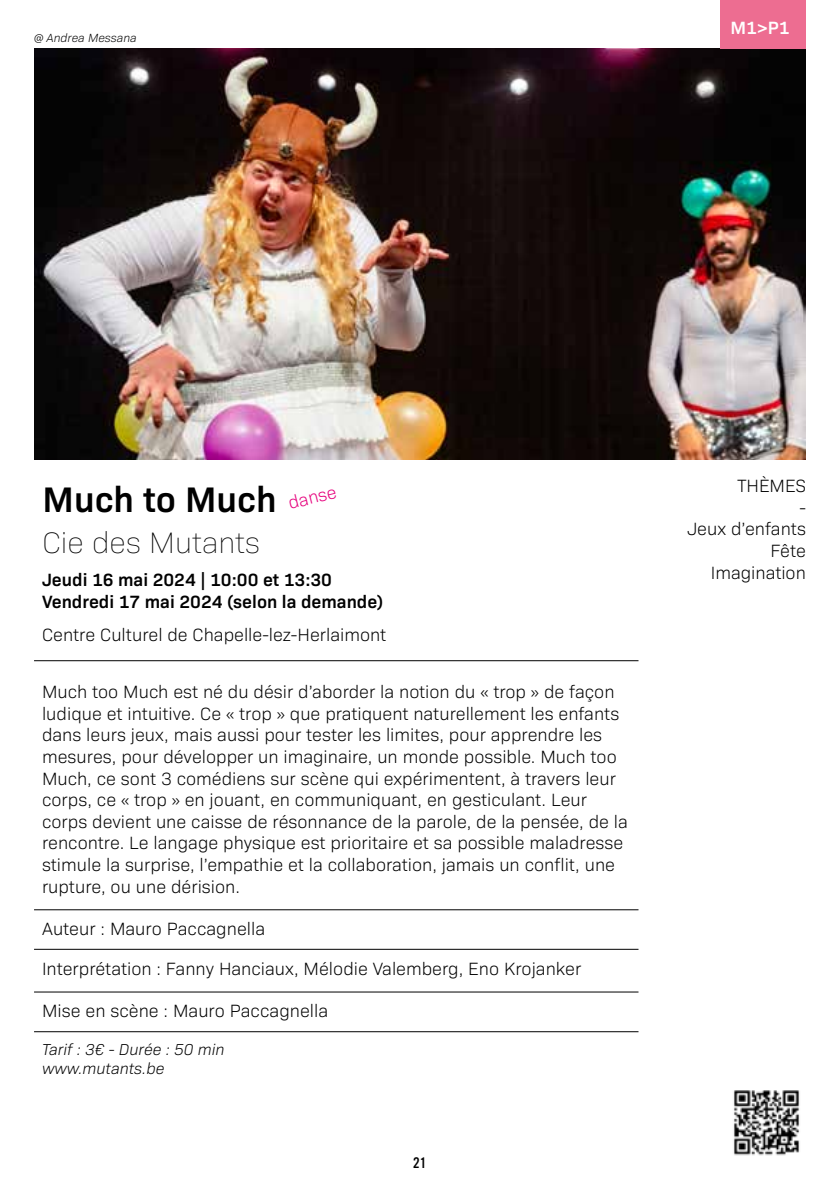
<style>
.page{position:relative;width:840px;height:1191px;background:#fff}
.page>*{position:absolute;margin:0;border:0;box-sizing:border-box;transform-origin:0 0}
.t1{font:600 36px "Bio Sans";color:#000}
.t2{font:200 30px "Bio Sans";color:#000}
.t3{font:300 18px/21.6px "Bio Sans";color:#000}
.t4{font:600 18px/21.6px "Bio Sans";color:#000}
.t5{font:300 18px "Bio Sans";color:#e6007d}
.t6{font:600 18px "Bio Sans";color:#fff}
.t7{font:italic 300 16px/19.2px "Bio Sans";color:#000}
.t8{font:16px "Alternate Got No 3 D";color:#000}
.t9{font:italic 300 12px "Bio Sans";color:#000}
</style>
<div class="page">
<img style="left:34px;top:48px;width:771px;height:411px">
<img style="left:733px;top:1090px;width:67px;height:66px">
<hr style="left:34px;top:909px;width:604px;height:1px;background:#000">
<hr style="left:34px;top:948px;width:604px;height:1px;background:#000">
<hr style="left:34px;top:991px;width:604px;height:1px;background:#000">
<hr style="left:34px;top:1031px;width:604px;height:1px;background:#000">
<hr style="left:34px;top:660px;width:604px;height:1px;background:#000">
<div style="left:720px;top:0;width:85px;height:48px;background:#ed6d91"></div>
<p class="t9" style="left:34px;top:29px;width:104px">@ Andrea Messana</p>
<p class="t6" style="left:730px;top:14px;width:60px">M1&gt;P1</p>
<p class="t5" style="left:285px;top:490px;width:51px;rotate:-14deg">danse</p>
<p class="t3" style="left:687px;top:474px;width:120px;text-align:right">THÈMES<br>-<br>Jeux d’enfants<br>Fête<br>Imagination</p>
<h1 class="t1" style="left:43px;top:472px;width:235px">Much to Much</h1>
<h2 class="t2" style="left:43px;top:521px;width:219px">Cie des Mutants</h2>
<p class="t4" style="left:42px;top:568px;width:342px">Jeudi 16 mai 2024 | 10:00 et 13:30<br>Vendredi 17 mai 2024 (selon la demande)</p>
<p class="t3" style="left:42px;top:623px;width:345px">Centre Culturel de Chapelle-lez-Herlaimont</p>
<p class="t3" style="left:42px;top:679px;width:587px">Much too Much est né du désir d’aborder la notion du « trop » de façon ludique et intuitive. Ce « trop » que pratiquent naturellement les enfants dans leurs jeux, mais aussi pour tester les limites, pour apprendre les mesures, pour développer un imaginaire, un monde possible. Much too Much, ce sont 3 comédiens sur scène qui expérimentent, à travers leur corps, ce « trop » en jouant, en communiquant, en gesticulant. Leur corps devient une caisse de résonnance de la parole, de la pensée, de la rencontre. Le langage physique est prioritaire et sa possible maladresse stimule la surprise, l’empathie et la collaboration, jamais un conflit, une rupture, ou une dérision.</p>
<p class="t3" style="left:42px;top:907px;width:540px;line-height:39.6px">Auteur : Mauro Paccagnella<br>Interprétation : Fanny Hanciaux, Mélodie Valemberg, Eno Krojanker</p>
<p class="t3" style="left:42px;top:999px;width:287px">Mise en scène : Mauro Paccagnella</p>
<p class="t7" style="left:42px;top:1038px;width:184px">Tarif : 3€ - Durée : 50 min www.mutants.be</p>
<p class="t8" style="left:413px;top:1153px;width:15px">21</p>
</div>
